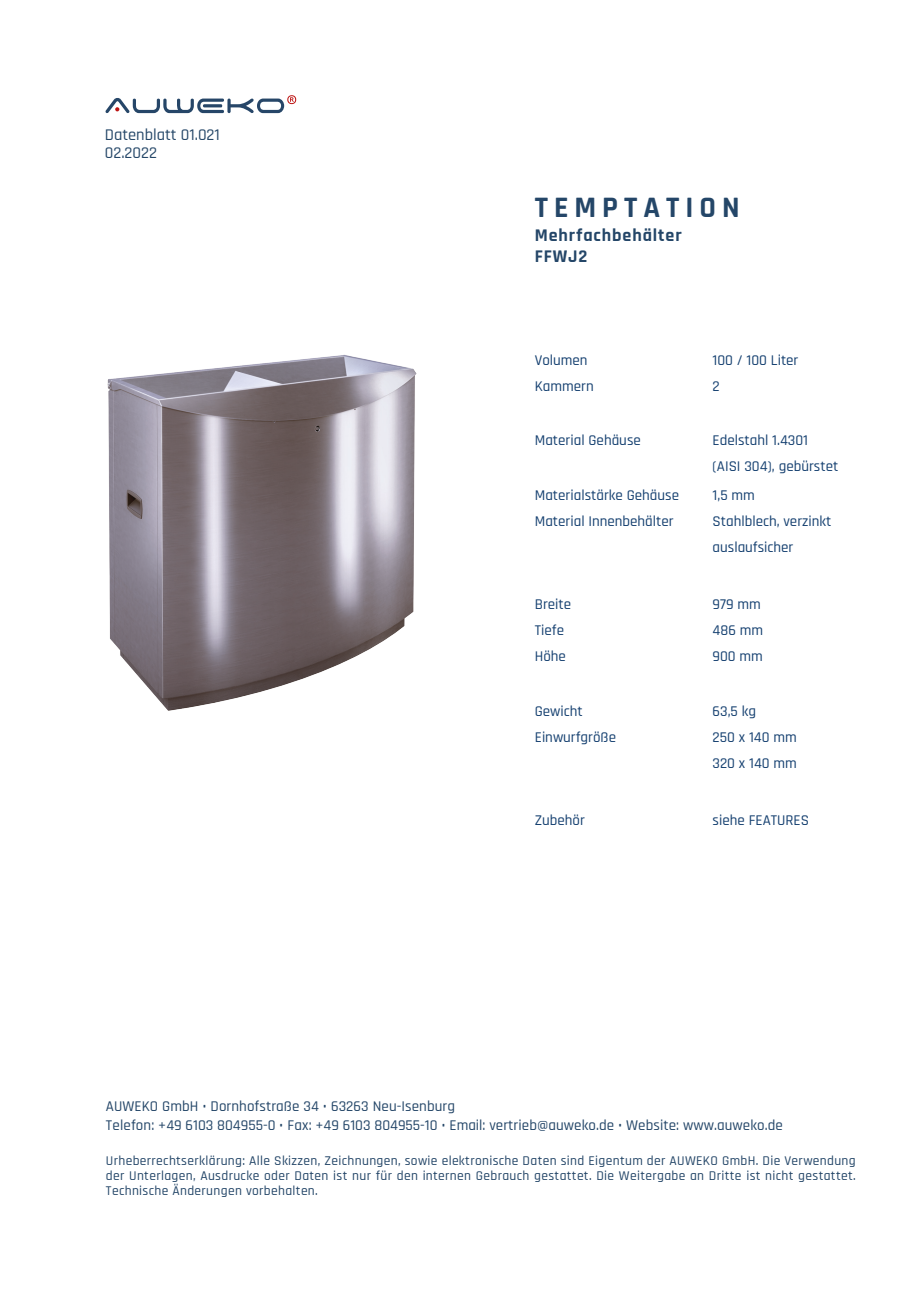
<style>
.page{position:relative;width:919px;height:1289px;background:#fff}
.page>*{position:absolute;margin:0;border:0;box-sizing:border-box;transform-origin:0 0}
.t1{font:700 30px "Rajdhani";letter-spacing:.2em;color:#244668}
.t2{font:700 18px "Rajdhani";letter-spacing:.05em;color:#244668}
.t3{font:500 16.5px "Rajdhani";color:#254768}
.t4{font:500 15px "Rajdhani";color:#154070}
.t5{font:500 15px "Rajdhani";letter-spacing:.005em;color:#244668}
.t6{font:500 13.5px/15px "Rajdhani";letter-spacing:.025em;color:#244668;text-align:justify}
</style>
<div class="page">
<img style="left:107px;top:355px;width:310px;height:356px">
<svg style="left:105px;top:95px;width:191px;height:18px"></svg>
<p class="t3" style="left:105px;top:125px;width:116px">Datenblatt 01.021</p>
<p class="t3" style="left:105px;top:143px;width:54px">02.2022</p>
<p class="t1" style="left:534px;top:189px;width:206px">TEMPTATION</p>
<p class="t2" style="left:534px;top:224px;width:148px">Mehrfachbehälter</p>
<p class="t2" style="left:534px;top:245px;width:54px">FFWJ2</p>
<p class="t4" style="left:534px;top:351px;width:54px">Volumen</p>
<p class="t4" style="left:712px;top:351px;width:87px">100 / 100 Liter</p>
<p class="t4" style="left:534px;top:377px;width:60px">Kammern</p>
<p class="t4" style="left:712px;top:377px;width:9px">2</p>
<p class="t4" style="left:534px;top:431px;width:108px">Material Gehäuse</p>
<p class="t4" style="left:712px;top:431px;width:97px">Edelstahl 1.4301</p>
<p class="t4" style="left:712px;top:457px;width:127px">(AISI 304), gebürstet</p>
<p class="t4" style="left:534px;top:486px;width:146px">Materialstärke Gehäuse</p>
<p class="t4" style="left:712px;top:486px;width:44px">1,5 mm</p>
<p class="t4" style="left:534px;top:512px;width:140px">Material Innenbehälter</p>
<p class="t4" style="left:712px;top:512px;width:120px">Stahlblech, verzinkt</p>
<p class="t4" style="left:712px;top:538px;width:82px">auslaufsicher</p>
<p class="t4" style="left:534px;top:596px;width:38px">Breite</p>
<p class="t4" style="left:712px;top:596px;width:50px">979 mm</p>
<p class="t4" style="left:534px;top:622px;width:31px">Tiefe</p>
<p class="t4" style="left:712px;top:622px;width:52px">486 mm</p>
<p class="t4" style="left:534px;top:647px;width:33px">Höhe</p>
<p class="t4" style="left:712px;top:647px;width:52px">900 mm</p>
<p class="t4" style="left:534px;top:702px;width:50px">Gewicht</p>
<p class="t4" style="left:712px;top:702px;width:45px">63,5 kg</p>
<p class="t4" style="left:534px;top:728px;width:83px">Einwurfgröße</p>
<p class="t4" style="left:712px;top:728px;width:86px">250 x 140 mm</p>
<p class="t4" style="left:712px;top:754px;width:86px">320 x 140 mm</p>
<p class="t4" style="left:534px;top:812px;width:52px">Zubehör</p>
<p class="t4" style="left:712px;top:812px;width:98px">siehe FEATURES</p>
<p class="t5" style="left:106px;top:1097px;width:350px">AUWEKO GmbH • Dornhofstraße 34 • 63263 Neu-Isenburg</p>
<p class="t5" style="left:106px;top:1116px;width:678px">Telefon: +49 6103 804955-0 • Fax: +49 6103 804955-10 • Email: vertrieb@auweko.de • Website: www.auweko.de</p>
<p class="t6" style="left:106px;top:1153px;width:751px">Urheberrechtserklärung: Alle Skizzen, Zeichnungen, sowie elektronische Daten sind Eigentum der AUWEKO GmbH. Die Verwendung der Unterlagen, Ausdrucke oder Daten ist nur für den internen Gebrauch gestattet. Die Weitergabe an Dritte ist nicht gestattet.<br>Technische Änderungen vorbehalten.</p>
</div>
